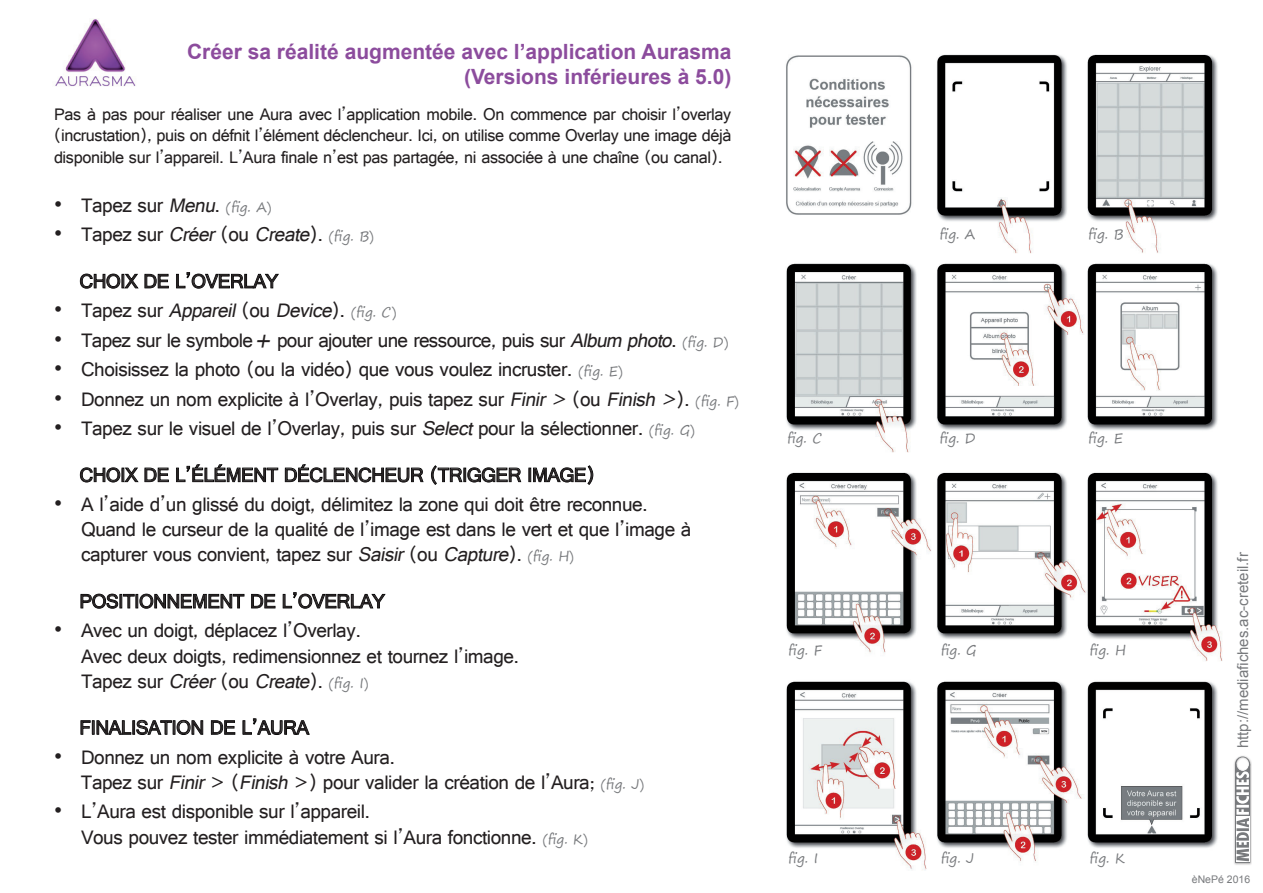
<style>
.page{position:relative;width:1263px;height:893px;background:#fff}
.page>*{position:absolute;margin:0;border:0;box-sizing:border-box;transform-origin:0 0}
.t1{font:21px/25.2px "Raavi";letter-spacing:-.02em;color:#231f20}
.t2{font:700 21px/25.2px "Arial";color:#8c4c9d;text-align:right}
.t3{font:18px/21.6px "Raavi";letter-spacing:-.02em;color:#231f20;text-align:justify}
.t4{font:15px "Arial";color:#787a7d}
.t5{font:13.5px "Segoe Print";color:#787a7d}
.t6{font:10.5px "Arial";color:#787a7d}
.s1{font-style:italic}
.s2{font-family:"Segoe Print";font-size:13.5px;color:#787a7d}
.s3{font-style:italic;font-size:31.5px}
</style>
<div class="page">
<img style="left:786px;top:54px;width:437px;height:816px">
<svg style="left:80px;top:273px;width:89px;height:16px"></svg>
<svg style="left:176px;top:272px;width:103px;height:17px"></svg>
<svg style="left:80px;top:467px;width:89px;height:16px"></svg>
<svg style="left:176px;top:464px;width:102px;height:18px"></svg>
<svg style="left:285px;top:464px;width:139px;height:19px"></svg>
<svg style="left:431px;top:465px;width:91px;height:20px"></svg>
<svg style="left:529px;top:465px;width:65px;height:20px"></svg>
<svg style="left:80px;top:593px;width:165px;height:16px"></svg>
<svg style="left:251px;top:594px;width:25px;height:15px"></svg>
<svg style="left:282px;top:592px;width:104px;height:17px"></svg>
<svg style="left:80px;top:720px;width:123px;height:15px"></svg>
<svg style="left:211px;top:720px;width:25px;height:15px"></svg>
<svg style="left:242px;top:718px;width:68px;height:17px"></svg>
<img style="left:55px;top:19px;width:81px;height:68px">
<div style="left:1233px;top:755px;width:19px;height:110px;background:#231f20;opacity:.36"></div>
<svg style="left:1235px;top:756px;width:15px;height:107px"></svg>
<p class="t2" style="left:187px;top:39px;width:546px">Créer sa réalité augmentée avec l’application Aurasma (Versions inférieures à 5.0)</p>
<p class="t3" style="left:54px;top:103px;width:679px">Pas à pas pour réaliser une Aura avec l’application mobile. On commence par choisir l’overlay (incrustation), puis on défnit l’élément déclencheur. Ici, on utilise comme Overlay une image déjà disponible sur l’appareil. L’Aura finale n’est pas partagée, ni associée à une chaîne (ou canal).</p>
<p class="t1" style="left:54px;top:192px;width:219px">• Tapez sur <span class="s1">Menu</span>. <span class="s2">(fig. A)</span></p>
<p class="t1" style="left:54px;top:222px;width:322px">• Tapez sur <span class="s1">Créer</span>(ou <span class="s1">Create</span>). <span class="s2">(fig. B)</span></p>
<p class="t1" style="left:80px;top:268px;width:200px">Choix de l’overlay</p>
<p class="t1" style="left:54px;top:297px;width:344px">• Tapez sur <span class="s1">Appareil</span>(ou <span class="s1">Device</span>). <span class="s2">(fig. C)</span></p>
<p class="t1" style="left:54px;top:327px;width:676px">• Tapez sur le symbole<span class="s3">+</span>pour ajouter une ressource, puis sur <span class="s1">Albumphoto</span>. <span class="s2">(fig. D)</span></p>
<p class="t1" style="left:54px;top:356px;width:570px">• Choisissez la photo (ou la vidéo) que vous voulez incruster. <span class="s2">(fig. E)</span></p>
<p class="t1" style="left:54px;top:386px;width:686px">• Donnez un nom explicite à l’Overlay, puis tapez sur <span class="s1">Finir&gt;</span>(ou <span class="s1">Finish&gt;</span>). <span class="s2">(fig. F)</span></p>
<p class="t1" style="left:54px;top:415px;width:643px">• Tapez sur le visuel de l’Overlay, puis sur <span class="s1">Select</span>pour la sélectionner. <span class="s2">(fig. G)</span></p>
<p class="t1" style="left:80px;top:462px;width:517px">Choix de l’élément déclencheur (Trigger image)</p>
<p class="t1" style="left:81px;top:491px;width:612px;text-indent:-27px">• A l’aide d’un glissé du doigt, délimitez la zone qui doit être reconnue.<br>Quand le curseur de la qualité de l’image est dans le vert et que l’image à capturer vous convient, tapez sur <span class="s1">Saisir</span>(ou <span class="s1">Capture</span>). <span class="s2">(fig. H)</span></p>
<p class="t1" style="left:80px;top:588px;width:307px">Positionnement de l’overlay</p>
<p class="t1" style="left:81px;top:618px;width:440px;text-indent:-27px">• Avec un doigt, déplacez l’Overlay.<br>Avec deux doigts, redimensionnez et tournez l’image.<br>Tapez sur <span class="s1">Créer</span>(ou <span class="s1">Create</span>). <span class="s2">(fig. I)</span></p>
<p class="t1" style="left:80px;top:714px;width:231px">Finalisation de l’aura</p>
<p class="t1" style="left:81px;top:744px;width:565px;text-indent:-27px">• Donnez un nom explicite à votre Aura.<br>Tapez sur <span class="s1">Finir</span>&gt; (<span class="s1">Finish</span>&gt;) pour valider la création de l’Aura; <span class="s2">(fig. J)</span></p>
<p class="t1" style="left:81px;top:798px;width:509px;text-indent:-27px">• L’Aura est disponible sur l’appareil.<br>Vous pouvez tester immédiatement si l’Aura fonctionne. <span class="s2">(fig. K)</span></p>
<p class="t5" style="left:940px;top:222px;width:37px">fig. A</p>
<p class="t5" style="left:1089px;top:222px;width:36px">fig. B</p>
<p class="t5" style="left:787px;top:426px;width:36px">fig. C</p>
<p class="t5" style="left:940px;top:426px;width:37px">fig. D</p>
<p class="t5" style="left:1089px;top:426px;width:36px">fig. E</p>
<p class="t5" style="left:789px;top:638px;width:35px">fig. F</p>
<p class="t5" style="left:941px;top:638px;width:37px">fig. G</p>
<p class="t5" style="left:1090px;top:638px;width:37px">fig. H</p>
<p class="t5" style="left:789px;top:846px;width:31px">fig. I</p>
<p class="t5" style="left:941px;top:846px;width:35px">fig. J</p>
<p class="t5" style="left:1090px;top:846px;width:37px">fig. K</p>
<p class="t4" style="left:1233px;top:748px;width:198px;rotate:-90deg">http://mediafiches.ac-creteil.fr</p>
<p class="t6" style="left:1192px;top:872px;width:60px">èNePé 2016</p>
</div>
